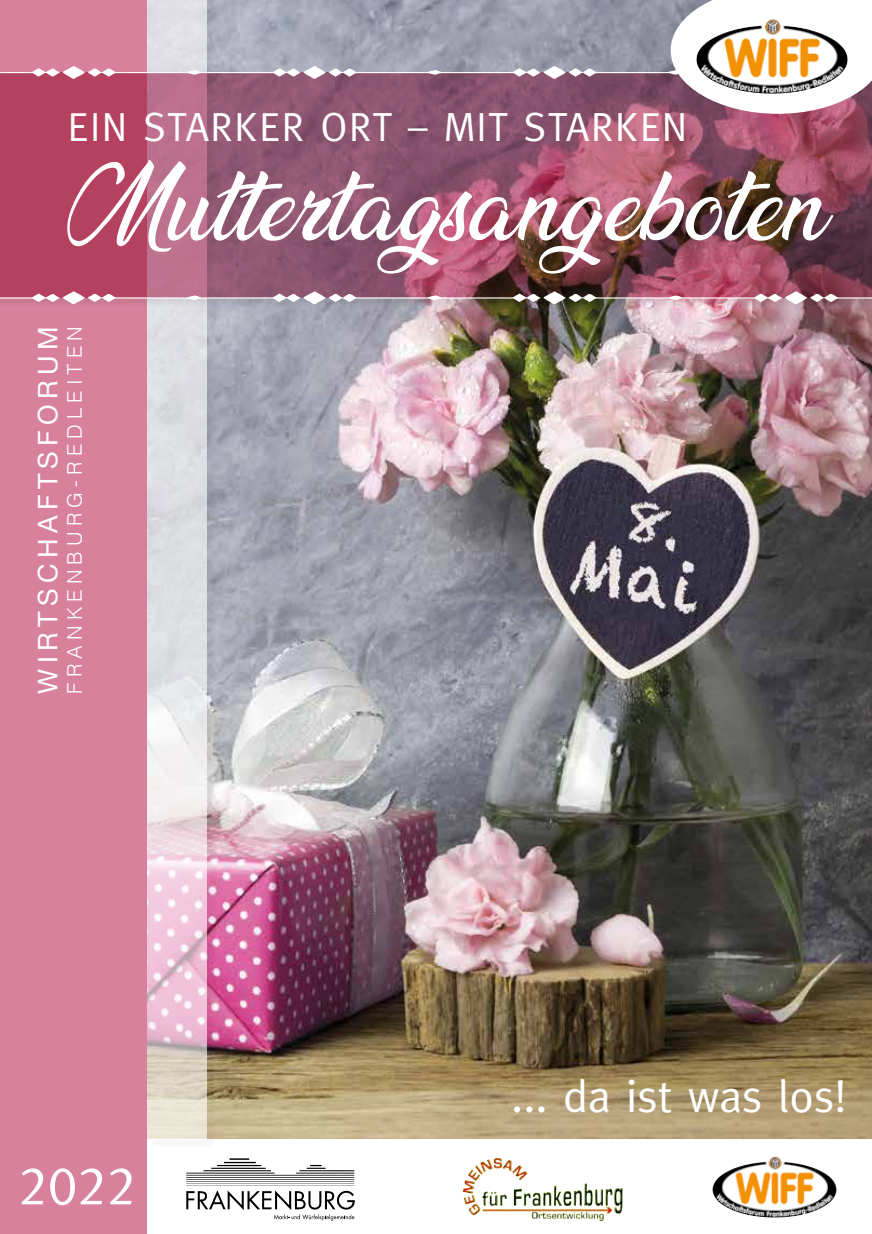
<style>
.page{position:relative;width:872px;height:1234px;background:#fff}
.page>*{position:absolute;margin:0;border:0;box-sizing:border-box;transform-origin:0 0}
.t1{font:85.65px "Ananda";color:#fff}
.t2{font:54px "Meta Caps";color:#fff}
.t3{font:45.6px "Meta";color:#fff}
.t4{font:40.65px "Meta";letter-spacing:.03em;color:#fff}
.t5{font:27px "Helvetica Neue";letter-spacing:.2em;color:#fff}
.t6{font:300 20.25px "Helvetica";letter-spacing:.25em;color:#fff}
</style>
<div class="page">
<img style="left:217px;top:308px;width:655px;height:831px">
<div style="left:0;top:0;width:147px;height:1233px;background:#d7819d"></div>
<div style="left:148px;top:0;width:69px;height:1149px;background:#000;opacity:.07"></div>
<svg style="left:147px;top:308px;width:60px;height:831px;background:#e5dbe0"></svg>
<svg style="left:186px;top:1158px;width:169px;height:62px"></svg>
<img style="left:715px;top:1156px;width:60px;height:26px">
<img style="left:480px;top:1158px;width:22px;height:13px">
<svg style="left:0;top:114px;width:872px;height:177px;background:#984e66"></svg>
<img style="left:0;top:291px;width:872px;height:13px">
<svg style="left:0;top:0;width:872px;height:114px"></svg>
<div style="left:791px;top:0;width:81px;height:64px;background:#fff"></div>
<svg style="left:693px;top:18px;width:158px;height:82px"></svg>
<img style="left:696px;top:19px;width:76px;height:43px">
<p class="t4" style="left:67px;top:103px;width:621px">EIN STARKER ORT – MIT STARKEN</p>
<h1 class="t1" style="left:67px;top:161px;width:760px">Muttertagsangeboten</h1>
<p class="t5" style="left:28px;top:693px;width:369px;rotate:-90deg">WIRTSCHAFTSFORUM</p>
<p class="t6" style="left:57px;top:693px;width:369px;rotate:-90deg">FRANKENBURG-REDLEITEN</p>
<h2 class="t2" style="left:19px;top:1153px;width:119px">2022</h2>
<p class="t3" style="left:511px;top:1069px;width:337px">... da ist was los!</p>
</div>
